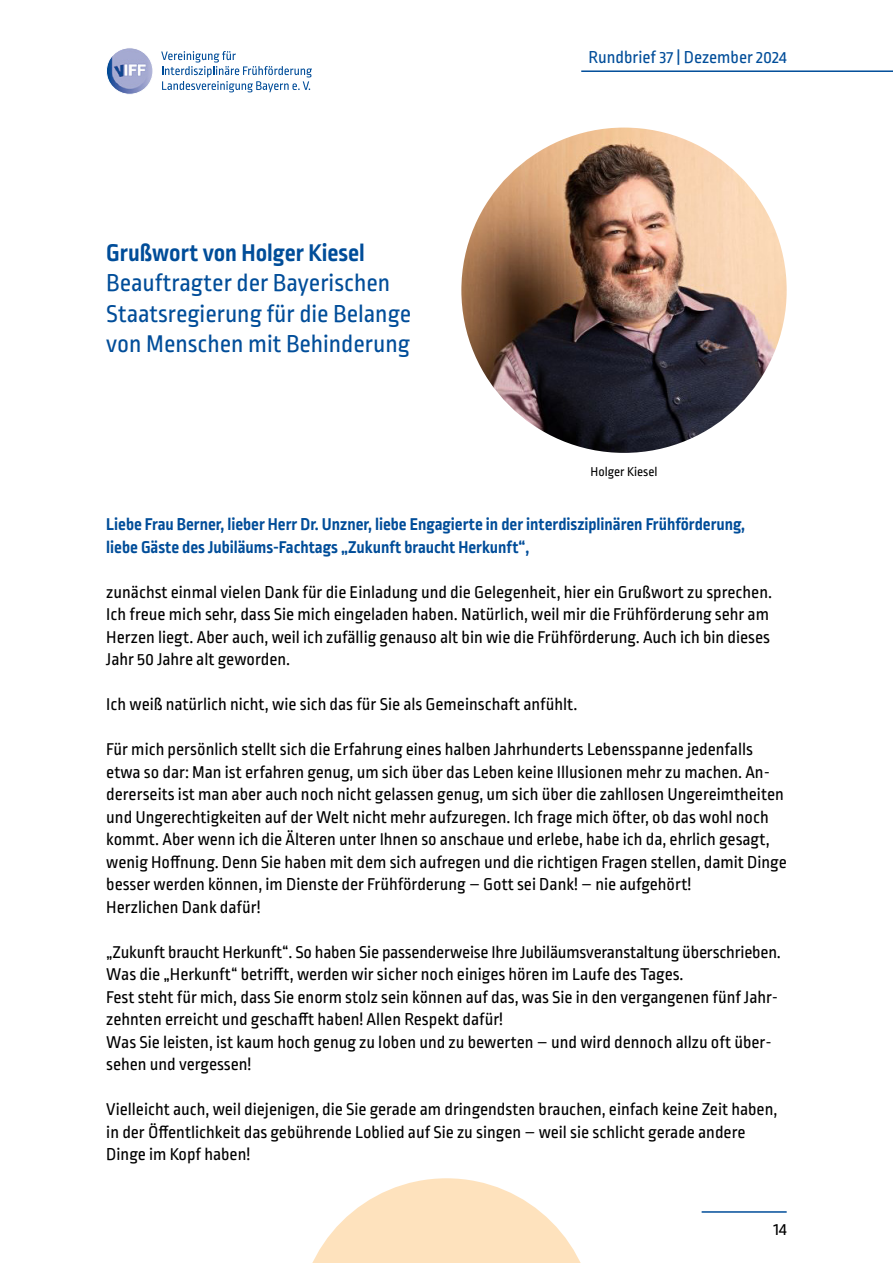
<style>
.page{position:relative;width:893px;height:1263px;background:#fff}
.page>*{position:absolute;margin:0;border:0;box-sizing:border-box;transform-origin:0 0}
.t1{font:25.5px/30.6px "Ropa Sans Pro";color:#004d99}
.t2{font:700 25.5px "Ropa Sans Pro";color:#004d99}
.t3{font:18px/22.5px "Ropa Sans Pro";color:#000}
.t4{font:700 18px/22.5px "Ropa Sans Pro";color:#004d99}
.t5{font:18px "Ropa Sans Pro";color:#004d99}
.t6{font:13.5px "Ropa Sans Pro";color:#000}
</style>
<div class="page">
<img style="left:461px;top:128px;width:326px;height:325px;border-radius:163px">
<svg style="left:312px;top:1178px;width:269px;height:85px"></svg>
<hr style="left:581px;top:70px;width:312px;height:2px;background:#004d99">
<hr style="left:702px;top:1211px;width:85px;height:2px;background:#004d99">
<svg style="left:161px;top:51px;width:151px;height:41px"></svg>
<img style="left:106px;top:48px;width:47px;height:46px;border-radius:23px">
<div style="left:106px;top:48px;width:47px;height:46px;border:1px solid #fff;border-radius:50%"></div>
<h1 class="t2" style="left:106px;top:238px;width:260px">Grußwort von Holger Kiesel</h1>
<h1 class="t1" style="left:106px;top:269px;width:306px">Beauftragter der Bayerischen<br>Staatsregierung für die Belange von Menschen mit Behinderung</h1>
<p class="t5" style="left:588px;top:48px;width:200px">Rundbrief 37 | Dezember 2024</p>
<p class="t6" style="left:591px;top:465px;width:68px">Holger Kiesel</p>
<p class="t4" style="left:106px;top:514px;width:640px">Liebe Frau Berner, lieber Herr Dr. Unzner, liebe Engagierte in der interdisziplinären Frühförderung, liebe Gäste des Jubiläums-Fachtags „Zukunft braucht Herkunft“,</p>
<p class="t3" style="left:106px;top:581px;width:667px">zunächst einmal vielen Dank für die Einladung und die Gelegenheit, hier ein Grußwort zu sprechen.<br>Ich freue mich sehr, dass Sie mich eingeladen haben. Natürlich, weil mir die Frühförderung sehr am Herzen liegt. Aber auch, weil ich zufällig genauso alt bin wie die Frühförderung. Auch ich bin dieses Jahr 50 Jahre alt geworden.</p>
<p class="t3" style="left:106px;top:694px;width:473px">Ich weiß natürlich nicht, wie sich das für Sie als Gemeinschaft anfühlt.</p>
<p class="t3" style="left:106px;top:739px;width:682px">Für mich persönlich stellt sich die Erfahrung eines halben Jahrhunderts Lebensspanne jedenfalls etwa so dar: Man ist erfahren genug, um sich über das Leben keine Illusionen mehr zu machen. An&shy;dererseits ist man aber auch noch nicht gelassen genug, um sich über die zahllosen Ungereimtheiten und Ungerechtigkeiten auf der Welt nicht mehr aufzuregen. Ich frage mich öfter, ob das wohl noch kommt. Aber wenn ich die Älteren unter Ihnen so anschaue und erlebe, habe ich da, ehrlich gesagt, wenig Hoffnung. Denn Sie haben mit dem sich aufregen und die richtigen Fragen stellen, damit Dinge besser werden können, im Dienste der Frühförderung – Gott sei Dank! – nie aufgehört!<br>Herzlichen Dank dafür!</p>
<p class="t3" style="left:106px;top:941px;width:676px">„Zukunft braucht Herkunft“. So haben Sie passenderweise Ihre Jubiläumsveranstaltung überschrieben.<br>Was die „Herkunft“ betrifft, werden wir sicher noch einiges hören im Laufe des Tages.<br>Fest steht für mich, dass Sie enorm stolz sein können auf das, was Sie in den vergangenen fünf Jahr&shy;zehnten erreicht und geschafft haben! Allen Respekt dafür!<br>Was Sie leisten, ist kaum hoch genug zu loben und zu bewerten – und wird dennoch allzu oft über&shy;sehen und vergessen!</p>
<p class="t3" style="left:106px;top:1099px;width:673px">Vielleicht auch, weil diejenigen, die Sie gerade am dringendsten brauchen, einfach keine Zeit haben, in der Öffentlichkeit das gebührende Loblied auf Sie zu singen – weil sie schlicht gerade andere<br>Dinge im Kopf haben!</p>
<p class="t3" style="left:773px;top:1219px;width:15px">14</p>
</div>
